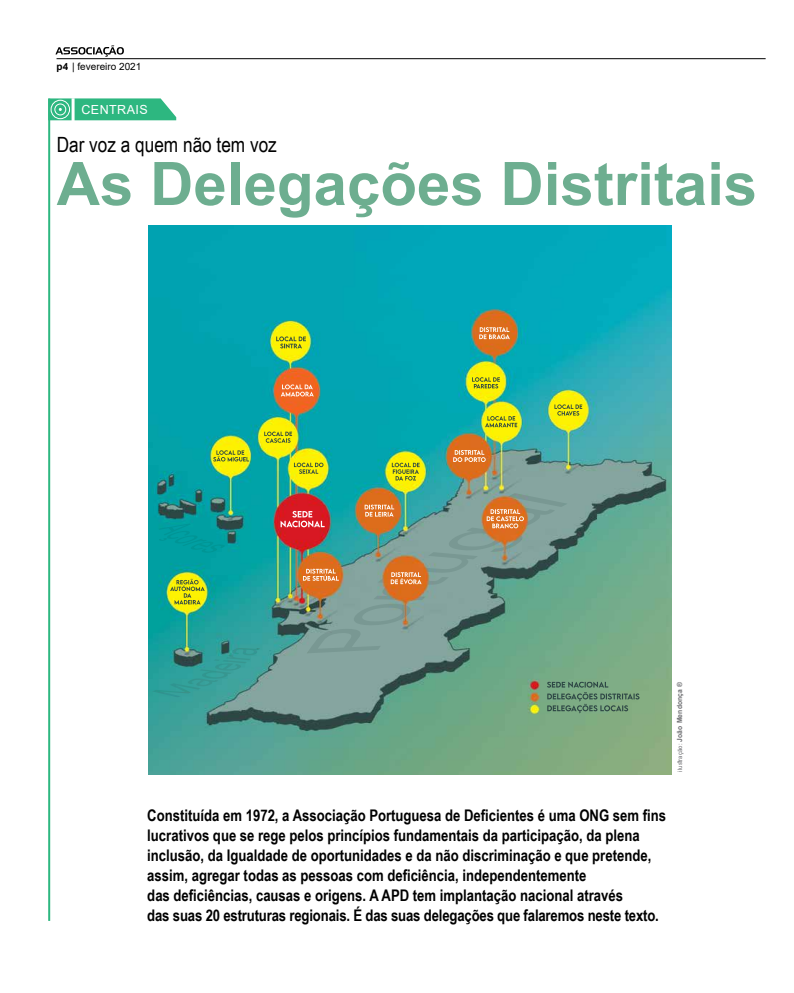
<style>
.page{position:relative;width:794px;height:993px;background:#fff}
.page>*{position:absolute;margin:0;border:0;box-sizing:border-box;transform-origin:0 0}
.t1{font:700 60px "Arial";color:#6dae90}
.t2{font:21px "Arial Narrow";color:#000}
.t3{font:700 16px/20px "Arial Narrow";color:#000}
.t4{font:12.5px "Arial";color:#fff}
.t5{font:10px "Arial";color:#000}
.t6{font:700 7px "Arial";letter-spacing:.02em;color:#6d6e71;scale:.96 1}
.s1{font-weight:700}
.s2{font-weight:400;font-size:6.2px}
</style>
<div class="page">
<hr style="left:57px;top:58px;width:708px;height:1px;background:#000">
<svg style="left:55px;top:45px;width:69px;height:12px"></svg>
<img style="left:149px;top:226px;width:523px;height:548px">
<img style="left:448px;top:493px;width:119px;height:59px">
<img style="left:214px;top:648px;width:46px;height:22px">
<img style="left:158px;top:523px;width:40px;height:20px">
<hr style="left:48px;top:99px;width:2px;height:821px;background:#2db780">
<svg style="left:48px;top:98px;width:128px;height:22px;background:#48c090"></svg>
<p class="t5" style="left:57px;top:59px;width:86px"><span class="s1">p4</span> | fevereiro 2021</p>
<p class="t4" style="left:81px;top:101px;width:19px">Centrais</p>
<h2 class="t2" style="left:57px;top:129px;width:222px">Dar voz a quem não tem voz</h2>
<h1 class="t1" style="left:57px;top:141px;width:702px">As Delegações Distritais</h1>
<p class="t6" style="left:675px;top:771px;width:95px;rotate:-90deg"><span class="s2">ilustração:</span> João Mendonça ®</p>
<p class="t3" style="left:147px;top:804px;width:520px">Constituída em 1972, a Associação Portuguesa de Deficientes é uma ONG sem fins lucrativos que se rege pelos princípios fundamentais da participação, da plena inclusão, da Igualdade de oportunidades e da não discriminação e que pretende, assim, agregar todas as pessoas com deficiência, independentemente<br>das deficiências, causas e origens. A APD tem implantação nacional através<br>das suas 20 estruturas regionais. É das suas delegações que falaremos neste texto.</p>
</div>
